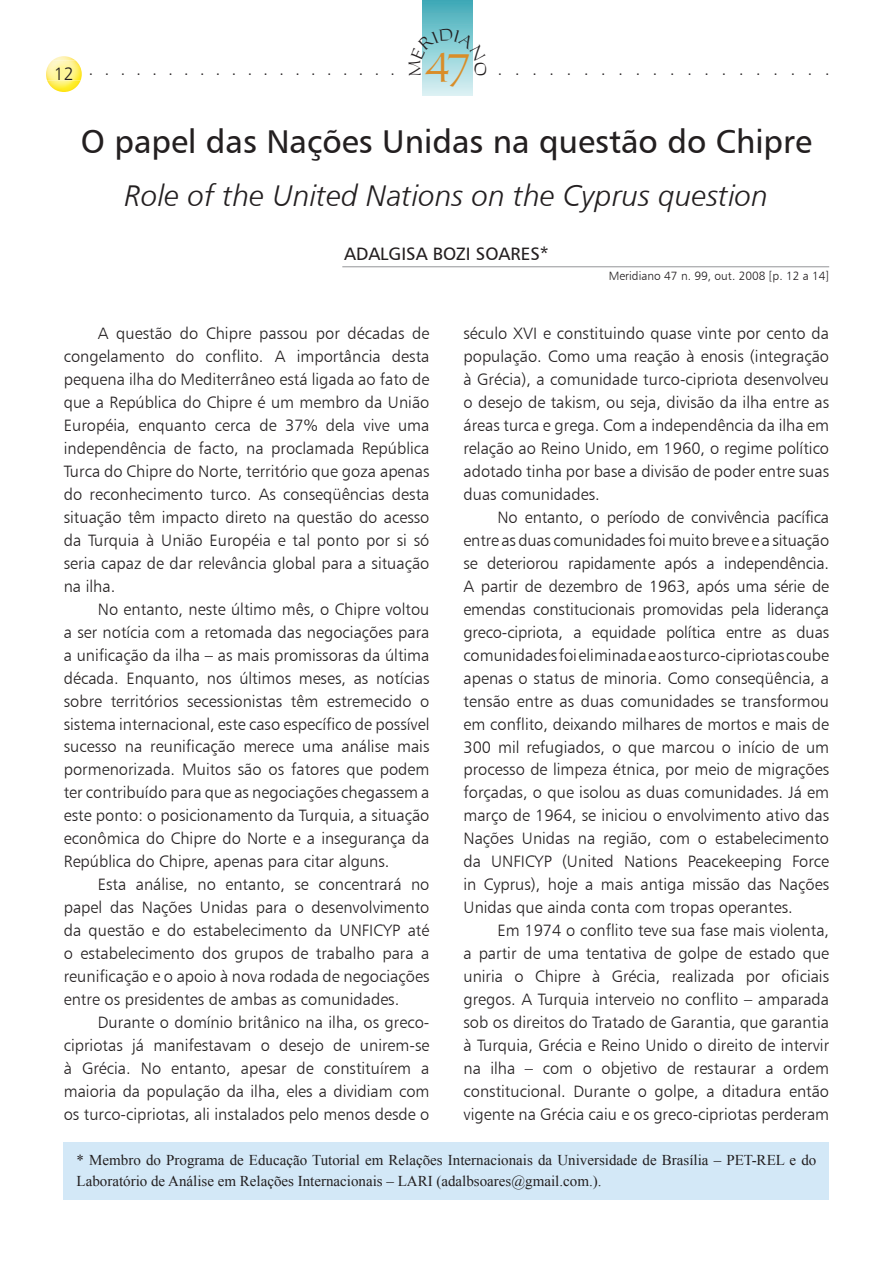
<style>
.page{position:relative;width:893px;height:1263px;background:#fff}
.page>*{position:absolute;margin:0;border:0;box-sizing:border-box;transform-origin:0 0}
.t1{font:36.9px "Carleton Normal";color:#d98d28}
.t2{font:33px "Humanist 777 BT Roman B";color:#231f20}
.t3{font:30px "Humanist 777 BT Light Italic B";color:#231f20}
.t4{font:18px "Humanist 777 BT Roman B";color:#231f20}
.t5{font:16.5px/23px "Humanist 777 BT Light B";color:#231f20;text-align:justify}
.t6{font:15px/21px "Times New Roman";color:#231f20}
.t7{font:15px "Times";color:#231f20}
.t8{font:12px "Humanist 777 BT Light B";color:#231f20}
.s1{font-family:"Humanist 777 BT Light B";font-size:18px}
</style>
<div class="page">
<svg style="left:423px;top:0;width:50px;height:96px;background:#87cad3"></svg>
<img style="left:53px;top:56px;width:22px;height:4px">
<img style="left:46px;top:60px;width:36px;height:32px">
<div style="left:64px;top:1142px;width:765px;height:57px;background:#d3e8f7"></div>
<hr style="left:342px;top:266px;width:487px;height:1px;background:#939598">
<svg style="left:422px;top:28px;width:51px;height:48px;background:#94d4da"></svg>
<p class="t7" style="left:54px;top:62px;width:342px"><span class="s1">12</span> ....................</p>
<h1 class="t1" style="left:424px;top:46px;width:48px">47</h1>
<p class="t7" style="left:498px;top:61px;width:332px">....................</p>
<h2 class="t2" style="left:81px;top:121px;width:733px">O papel das Nações Unidas na questão do Chipre</h2>
<h3 class="t3" style="left:125px;top:177px;width:645px">Role of the United Nations on the Cyprus question</h3>
<p class="t4" style="left:344px;top:242px;width:206px">ADALGISA BOZI SOARES*</p>
<p class="t5" style="left:64px;top:322px;width:367px;text-indent:34px">A questão do Chipre passou por décadas de congelamento do conflito. A importância desta pequena ilha do Mediterrâneo está ligada ao fato de que a República do Chipre é um membro da União Européia, enquanto cerca de 37% dela vive uma independência de facto, na proclamada República Turca do Chipre do Norte, território que goza apenas do reconhecimento turco. As conseqüências desta situação têm impacto direto na questão do acesso da Turquia à União Européia e tal ponto por si só seria capaz de dar relevância global para a situação na ilha.</p>
<p class="t5" style="left:64px;top:597px;width:367px;text-indent:34px">No entanto, neste último mês, o Chipre voltou a ser notícia com a retomada das negociações para a unificação da ilha – as mais promissoras da última década. Enquanto, nos últimos meses, as notícias sobre territórios secessionistas têm estremecido o sistema internacional, este caso específico de possível sucesso na reunificação merece uma análise mais pormenorizada. Muitos são os fatores que podem ter contribuído para que as negociações chegassem a este ponto: o posicionamento da Turquia, a situação econômica do Chipre do Norte e a insegurança da República do Chipre, apenas para citar alguns.</p>
<p class="t5" style="left:64px;top:873px;width:367px;text-indent:34px">Esta análise, no entanto, se concentrará no papel das Nações Unidas para o desenvolvimento da questão e do estabelecimento da UNFICYP até o estabelecimento dos grupos de trabalho para a reunificação e o apoio à nova rodada de negociações entre os presidentes de ambas as comunidades.</p>
<p class="t5" style="left:64px;top:1010px;width:367px;text-indent:34px">Durante o domínio britânico na ilha, os greco&shy;cipriotas já manifestavam o desejo de unirem-se à Grécia. No entanto, apesar de constituírem a maioria da população da ilha, eles a dividiam com os turco-cipriotas, ali instalados pelo menos desde o</p>
<p class="t8" style="left:609px;top:269px;width:222px">Meridiano 47 n. 99, out. 2008 [p. 12 a 14]</p>
<p class="t5" style="left:463px;top:322px;width:367px">século XVI e constituindo quase vinte por cento da população. Como uma reação à enosis (integração à Grécia), a comunidade turco-cipriota desenvolveu o desejo de takism, ou seja, divisão da ilha entre as áreas turca e grega. Com a independência da ilha em relação ao Reino Unido, em 1960, o regime político adotado tinha por base a divisão de poder entre suas duas comunidades.</p>
<p class="t5" style="left:463px;top:505px;width:367px;text-indent:34px">No entanto, o período de convivência pacífica entre as duas comunidades foi muito breve e a situação se deteriorou rapidamente após a independência.<br>A partir de dezembro de 1963, após uma série de emendas constitucionais promovidas pela liderança greco-cipriota, a equidade política entre as duas comunidades foi eliminada e aos turco-cipriotas coube apenas o status de minoria. Como conseqüência, a tensão entre as duas comunidades se transformou em conflito, deixando milhares de mortos e mais de 300 mil refugiados, o que marcou o início de um processo de limpeza étnica, por meio de migrações forçadas, o que isolou as duas comunidades. Já em março de 1964, se iniciou o envolvimento ativo das Nações Unidas na região, com o estabelecimento da UNFICYP (United Nations Peacekeeping Force in Cyprus), hoje a mais antiga missão das Nações Unidas que ainda conta com tropas operantes.</p>
<p class="t5" style="left:463px;top:919px;width:367px;text-indent:34px">Em 1974 o conflito teve sua fase mais violenta, a partir de uma tentativa de golpe de estado que uniria o Chipre à Grécia, realizada por oficiais gregos. A Turquia interveio no conflito – amparada sob os direitos do Tratado de Garantia, que garantia à Turquia, Grécia e Reino Unido o direito de intervir na ilha – com o objetivo de restaurar a ordem constitucional. Durante o golpe, a ditadura então vigente na Grécia caiu e os greco-cipriotas perderam</p>
<p class="t6" style="left:77px;top:1149px;width:741px">* Membro do Programa de Educação Tutorial em Relações Internacionais da Universidade de Brasília – PET-REL e do<br>Laboratório de Análise em Relações Internacionais – LARI (adalbsoares@gmail.com.).</p>
</div>
